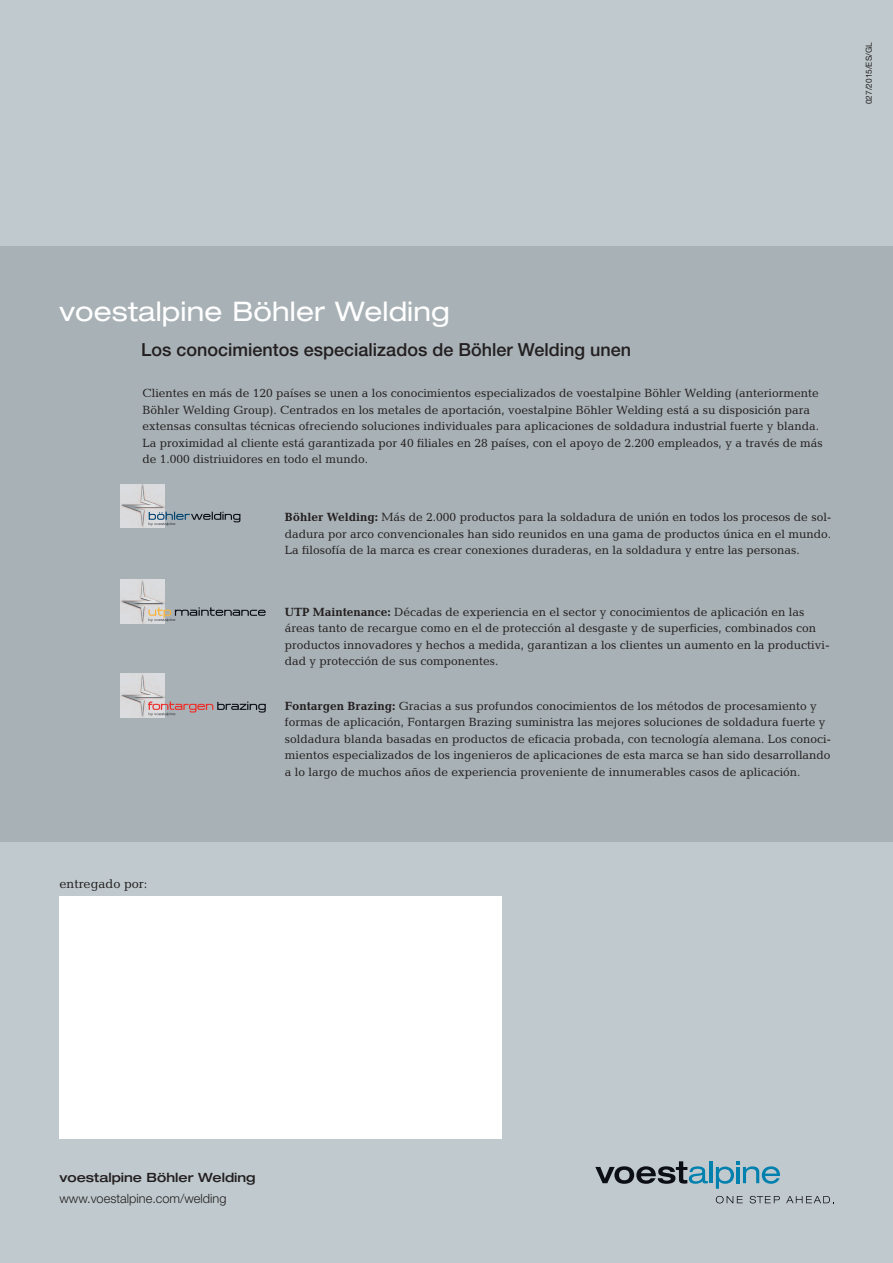
<style>
.page{position:relative;width:893px;height:1263px;background:#c0cace}
.page>*{position:absolute;margin:0;border:0;box-sizing:border-box;transform-origin:0 0}
.t1{font:expanded 27px "Helvetica Neue LT";letter-spacing:.005em;color:#fff}
.t2{font:500 18px "Helvetica Neue LT";color:#231f20}
.t3{font:300 12.75px "Helvetica Neue LT";color:#231f20}
.t4{font:500 expanded 12.75px "Helvetica Neue LT";color:#231f20}
.t5{font:12.75px "Candida";color:#231f20}
.t6{font:12px/16.5px "Candida";color:#231f20}
.t7{font:8.25px "Helvetica Neue LT";color:#231f20}
.s1{font-weight:700}
</style>
<div class="page">
<div style="left:0;top:246px;width:893px;height:596px;background:#a8b1b5"></div>
<hr style="left:709px;top:1161px;width:3px;height:22px;background:#0080ae">
<svg style="left:716px;top:1161px;width:64px;height:28px"></svg>
<svg style="left:595px;top:1161px;width:113px;height:23px"></svg>
<svg style="left:716px;top:1196px;width:27px;height:7px"></svg>
<svg style="left:750px;top:1196px;width:30px;height:7px"></svg>
<svg style="left:786px;top:1196px;width:48px;height:7px"></svg>
<div style="left:60px;top:896px;width:442px;height:243px;background:#fff"></div>
<img style="left:121px;top:484px;width:44px;height:43px">
<img style="left:122px;top:485px;width:41px;height:41px">
<svg style="left:149px;top:512px;width:91px;height:14px"></svg>
<img style="left:121px;top:674px;width:43px;height:43px">
<img style="left:122px;top:675px;width:41px;height:41px">
<svg style="left:148px;top:701px;width:118px;height:15px"></svg>
<img style="left:121px;top:579px;width:44px;height:44px">
<img style="left:122px;top:580px;width:41px;height:42px">
<svg style="left:149px;top:607px;width:117px;height:15px"></svg>
<p class="t7" style="left:864px;top:104px;width:63px;rotate:-90deg">027/2015/ES/GL</p>
<h1 class="t1" style="left:60px;top:295px;width:392px">voestalpine Böhler Welding</h1>
<h2 class="t2" style="left:141px;top:339px;width:491px">Los conocimientos especializados de Böhler Welding unen</h2>
<p class="t6" style="left:142px;top:385px;width:682px">Clientes en más de 120 países se unen a los conocimientos especializados de voestalpine Böhler Welding (anteriormente Böhler Welding Group). Centrados en los metales de aportación, voestalpine Böhler Welding está a su disposición para extensas consultas técnicas ofreciendo soluciones individuales para aplicaciones de soldadura industrial fuerte y blanda.<br>La proximidad al cliente está garantizada por 40 filiales en 28 países, con el apoyo de 2.200 empleados, y a través de más de 1.000 distriuidores en todo el mundo.</p>
<p class="t6" style="left:285px;top:509px;width:548px;text-align:justify"><span class="s1">Böhler Welding:</span> Más de 2.000 productos para la soldadura de unión en todos los procesos de sol&shy;dadura por arco convencionales han sido reunidos en una gama de productos única en el mundo.<br>La filosofía de la marca es crear conexiones duraderas, en la soldadura y entre las personas.</p>
<p class="t6" style="left:285px;top:603px;width:546px"><span class="s1">UTP Maintenance:</span> Décadas de experiencia en el sector y conocimientos de aplicación en las áreas tanto de recargue como en el de protección al desgaste y de superficies, combinados con productos innovadores y hechos a medida, garantizan a los clientes un aumento en la productivi&shy;dad y protección de sus componentes.</p>
<p class="t5" style="left:60px;top:876px;width:89px">entregado por:</p>
<p class="t6" style="left:285px;top:697px;width:548px"><span class="s1">Fontargen Brazing:</span> Gracias a sus profundos conocimientos de los métodos de procesamiento y formas de aplicación, Fontargen Brazing suministra las mejores soluciones de soldadura fuerte y soldadura blanda basadas en productos de eficacia probada, con tecnología alemana. Los conoci&shy;mientos especializados de los ingenieros de aplicaciones de esta marca se han sido desarrollando a lo largo de muchos años de experiencia proveniente de innumerables casos de aplicación.</p>
<p class="t4" style="left:60px;top:1170px;width:198px">voestalpine Böhler Welding</p>
<p class="t3" style="left:60px;top:1191px;width:168px">www.voestalpine.com/welding</p>
</div>
